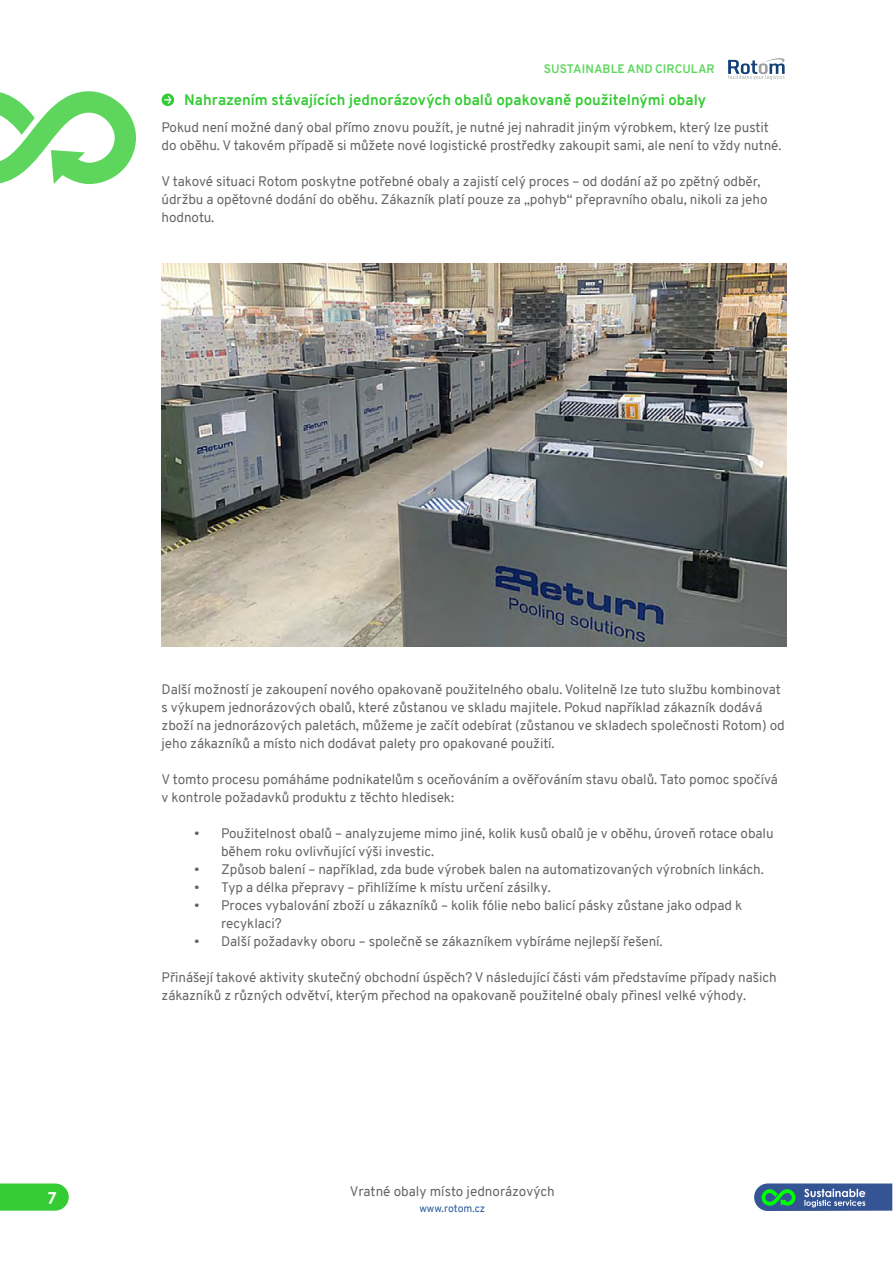
<style>
.page{position:relative;width:893px;height:1263px;background:#fff}
.page>*{position:absolute;margin:0;border:0;box-sizing:border-box;transform-origin:0 0}
.t1{font:700 16.5px "Century Gothic";color:#fff}
.t2{font:700 15px "Overpass";color:#3c3}
.t3{font:13.5px/18px "Overpass";letter-spacing:-.005em;color:#666}
.t4{font:700 12px "Overpass";color:#5dd75d}
.t5{font:10.5px "Overpass";color:#275b9b}
</style>
<div class="page">
<svg style="left:0;top:91px;width:136px;height:93px"></svg>
<svg style="left:0;top:1183px;width:69px;height:27px;background:#3fcf3f"></svg>
<svg style="left:754px;top:1183px;width:138px;height:28px;background:#4b7897"></svg>
<svg style="left:728px;top:58px;width:57px;height:22px"></svg>
<div style="left:162px;top:94px;width:12px;height:12px;background:#3c3;border-radius:50%"></div>
<svg style="left:164px;top:96px;width:7px;height:8px"></svg>
<img style="left:162px;top:263px;width:624px;height:383px">
<p class="t4" style="left:544px;top:61px;width:172px">SUSTAINABLE AND CIRCULAR</p>
<p class="t2" style="left:184px;top:89px;width:524px">Nahrazením stávajících jednorázových obalů opakovaně použitelnými obaly</p>
<p class="t3" style="left:162px;top:118px;width:621px">Pokud není možné daný obal přímo znovu použít, je nutné jej nahradit jiným výrobkem, který lze pustit do oběhu. V takovém případě si můžete nové logistické prostředky zakoupit sami, ale není to vždy nutné.</p>
<p class="t3" style="left:162px;top:172px;width:607px">V takové situaci Rotom poskytne potřebné obaly a zajistí celý proces – od dodání až po zpětný odběr, údržbu a opětovné dodání do oběhu. Zákazník platí pouze za „pohyb“ přepravního obalu, nikoli za jeho hodnotu.</p>
<p class="t1" style="left:48px;top:1185px;width:11px">7</p>
<p class="t3" style="left:162px;top:680px;width:625px">Další možností je zakoupení nového opakovaně použitelného obalu. Volitelně lze tuto službu kombinovat s výkupem jednorázových obalů, které zůstanou ve skladu majitele. Pokud například zákazník dodává zboží na jednorázových paletách, můžeme je začít odebírat (zůstanou ve skladech společnosti Rotom) od jeho zákazníků a místo nich dodávat palety pro opakované použití.</p>
<p class="t3" style="left:162px;top:770px;width:618px">V tomto procesu pomáháme podnikatelům s oceňováním a ověřováním stavu obalů. Tato pomoc spočívá v kontrole požadavků produktu z těchto hledisek:</p>
<p class="t3" style="left:221px;top:824px;width:554px;text-indent:-27px">• Použitelnost obalů – analyzujeme mimo jiné, kolik kusů obalů je v oběhu, úroveň rotace obalu během roku ovlivňující výši investic.</p>
<p class="t3" style="left:194px;top:860px;width:571px">• Způsob balení – například, zda bude výrobek balen na automatizovaných výrobních linkách.</p>
<p class="t3" style="left:194px;top:878px;width:358px">• Typ a délka přepravy – přihlížíme k místu určení zásilky.</p>
<p class="t3" style="left:221px;top:896px;width:523px;text-indent:-27px">• Proces vybalování zboží u zákazníků – kolik fólie nebo balicí pásky zůstane jako odpad k recyklaci?</p>
<p class="t3" style="left:194px;top:932px;width:470px">• Další požadavky oboru – společně se zákazníkem vybíráme nejlepší řešení.</p>
<p class="t3" style="left:162px;top:968px;width:617px">Přinášejí takové aktivity skutečný obchodní úspěch? V následující části vám představíme případy našich zákazníků z různých odvětví, kterým přechod na opakovaně použitelné obaly přinesl velké výhody.</p>
<p class="t3" style="left:350px;top:1182px;width:207px">Vratné obaly místo jednorázových</p>
<p class="t5" style="left:419px;top:1200px;width:67px">www.rotom.cz</p>
</div>
